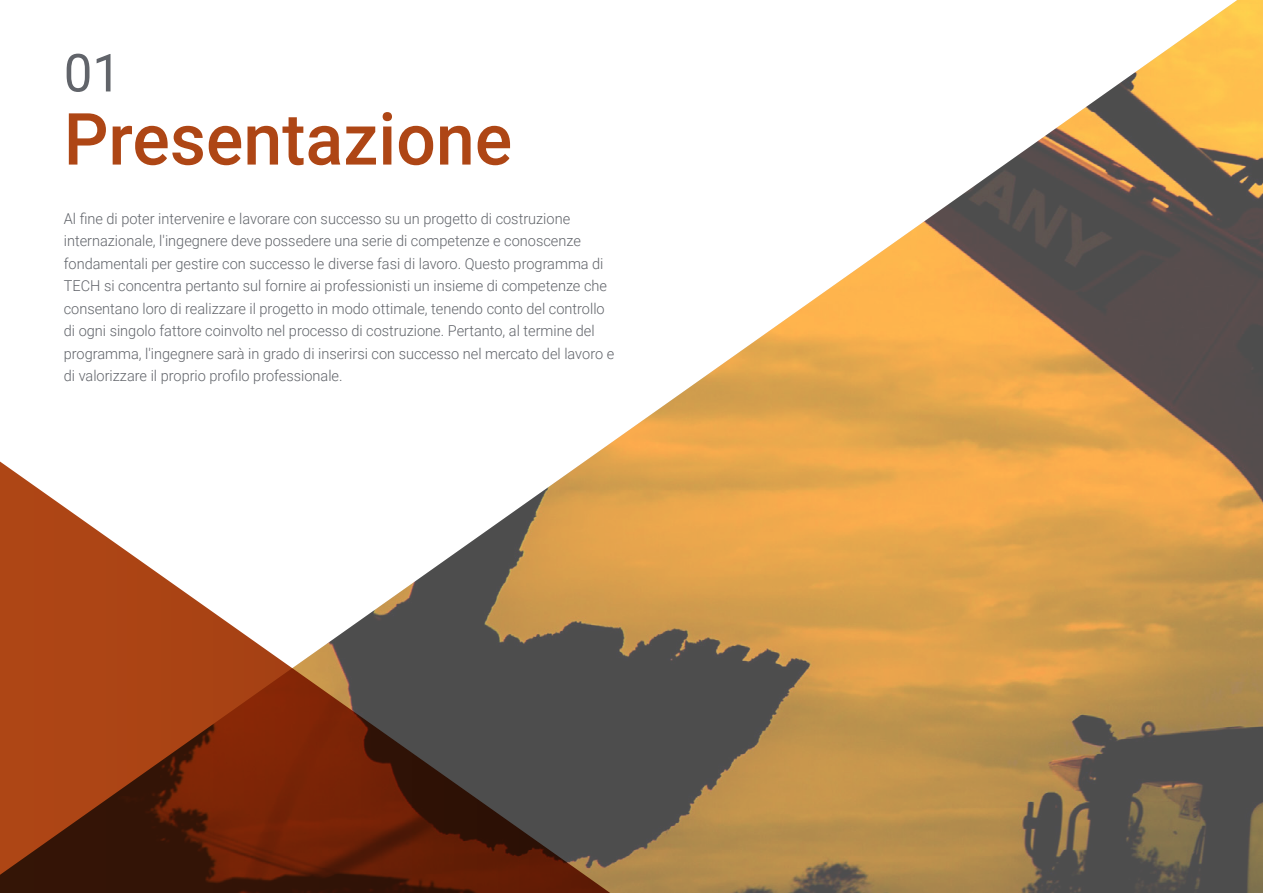
<style>
.page{position:relative;width:1263px;height:893px;background:#fff}
.page>*{position:absolute;margin:0;border:0;box-sizing:border-box;transform-origin:0 0}
.t1{font:500 72px "Roboto";color:#ae4615}
.t2{font:52.5px "Roboto";color:#61646a}
.t3{font:300 15px/22.5px "Roboto";color:#61646a}
</style>
<div class="page">
<img style="left:606px;top:0;width:657px;height:893px">
<svg style="left:0;top:446px;width:640px;height:447px"></svg>
<h2 class="t2" style="left:64px;top:36px;width:59px">01</h2>
<h1 class="t1" style="left:64px;top:89px;width:450px">Presentazione</h1>
<p class="t3" style="left:64px;top:207px;width:552px">Al fine di poter intervenire e lavorare con successo su un progetto di costruzione internazionale, l'ingegnere deve possedere una serie di competenze e conoscenze fondamentali per gestire con successo le diverse fasi di lavoro. Questo programma di TECH si concentra pertanto sul fornire ai professionisti un insieme di competenze che consentano loro di realizzare il progetto in modo ottimale, tenendo conto del controllo di ogni singolo fattore coinvolto nel processo di costruzione. Pertanto, al termine del programma, l'ingegnere sarà in grado di inserirsi con successo nel mercato del lavoro e di valorizzare il proprio profilo professionale.</p>
</div>
